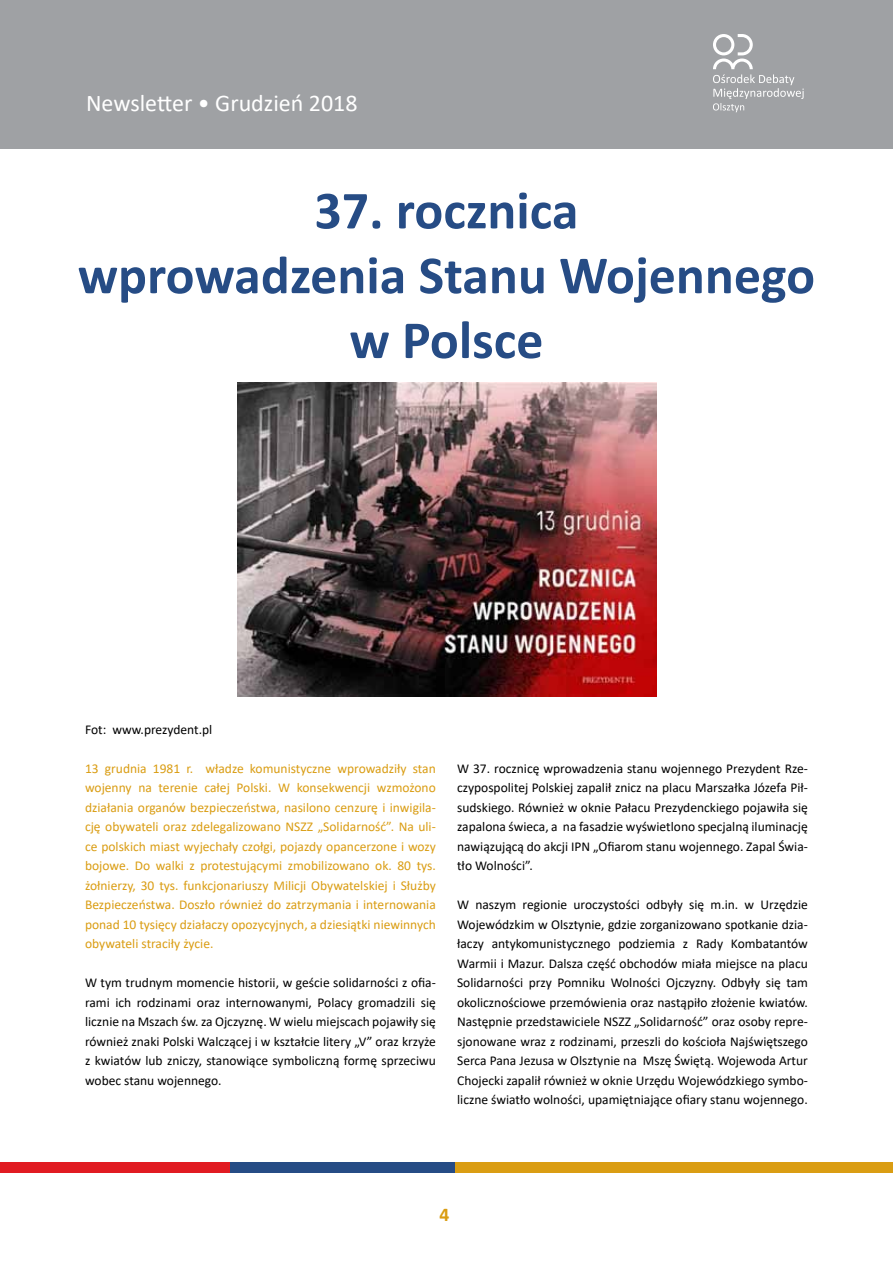
<style>
.page{position:relative;width:893px;height:1263px;background:#fff}
.page>*{position:absolute;margin:0;border:0;box-sizing:border-box;transform-origin:0 0}
.t1{font:700 54px/64.8px "Calibri";color:#264c85;text-align:center}
.t2{font:24px "Calibri";color:#fff}
.t3{font:700 19.5px "Calibri";color:#da9d13}
.t4{font:13.5px/19.5px "Calibri";color:#000;text-align:justify}
.t5{font:13.5px/19.5px "Calibri";color:#da9d13;text-align:justify}
</style>
<div class="page">
<div style="left:0;top:0;width:893px;height:149px;background:#9fa1a4"></div>
<svg style="left:713px;top:34px;width:91px;height:78px"></svg>
<div style="left:455px;top:1162px;width:438px;height:10px;background:#da9d13"></div>
<div style="left:230px;top:1162px;width:225px;height:10px;background:#264c85"></div>
<div style="left:0;top:1162px;width:230px;height:10px;background:#e11b22"></div>
<img style="left:237px;top:383px;width:419px;height:314px">
<h2 class="t2" style="left:86px;top:87px;width:273px">Newsletter • Grudzień 2018</h2>
<h1 class="t1" style="left:78px;top:177px;width:739px">37. rocznica<br>wprowadzenia Stanu Wojennego w Polsce</h1>
<p class="t4" style="left:85px;top:719px;width:129px">Fot: www.prezydent.pl</p>
<p class="t5" style="left:85px;top:758px;width:352px">13 grudnia 1981 r. władze komunistyczne wprowadziły stan wojenny na terenie całej Polski. W konsekwencji wzmożono działania organów bezpieczeństwa, nasilono cenzurę i inwigila&shy;cję obywateli oraz zdelegalizowano NSZZ</p>
<p class="t5" style="left:85px;top:817px;width:352px;text-indent:233px">„Solidarność”. Na uli&shy;ce polskich miast wyjechały czołgi, pojazdy opancerzone i wozy bojowe. Do walki z protestującymi zmobilizowano ok. 80 tys. żołnierzy, 30 tys. funkcjonariuszy M ilicji Obywatelskiej i Służby Bezpieczeństwa. Doszło również do zatrzymania i internowania ponad 10 tysięcy działaczy opozycyjnych, a dziesiątki niewinnych obywateli straciły życie.</p>
<p class="t4" style="left:85px;top:973px;width:352px">W tym trudnym momencie historii, w geście solidarności z ofia&shy;rami ich rodzinami oraz internowanymi, Polacy gromadzili się licznie na Mszach św. za Ojczyznę. W wielu miejscach pojawiły się również znaki Polski Walczącej i w kształcie litery „V” oraz krzyże z kwiatów lub zniczy, stanowiące symboliczną formę sprzeciwu wobec stanu wojennego.</p>
<p class="t4" style="left:457px;top:758px;width:352px">W 37. rocznicę wprowadzenia stanu wojennego Prezydent Rze&shy;czypospolitej Polskiej zapalił znicz na placu M arszałka Józefa Pił&shy;sudskiego. Również w oknie Pałacu Prezydenckiego pojawiła się zapalona świeca, a na fasadzie wyświetlono specjalną iluminację nawiązującą do akcji I PN „Ofiarom stanu wojennego. Zapal Świa&shy;tło Wolności”.</p>
<p class="t4" style="left:457px;top:895px;width:352px">W naszym regionie uroczystości odbyły się m.in. w U rzędzie Wojewódzkim w Olsztynie, gdzie zorganizowano spotkanie dzia&shy;łaczy antykomunistycznego podziemia z Rady Kombatantów Warmii i Mazur. Dalsza część obchodów miała miejsce na placu Solidarności przy Pomniku Wolności Ojczyzny. Odbyły się tam okolicznościowe przemówienia oraz nastąpiło złożenie kwiatów.<br>Następnie przedstawiciele NSZZ „Solidarność” oraz osoby repre&shy;sjonowane wraz z rodzinami, przeszli do kościoła Najświętszego Serca Pana Jezusa w Olsztynie na M szę Świętą. Wojewoda Artur Chojecki zapalił również w oknie U rzędu Wojewódzkiego symbo&shy;liczne światło wolności, upamiętniające ofiary stanu wojennego.</p>
<h3 class="t3" style="left:439px;top:1201px;width:11px">4</h3>
</div>
